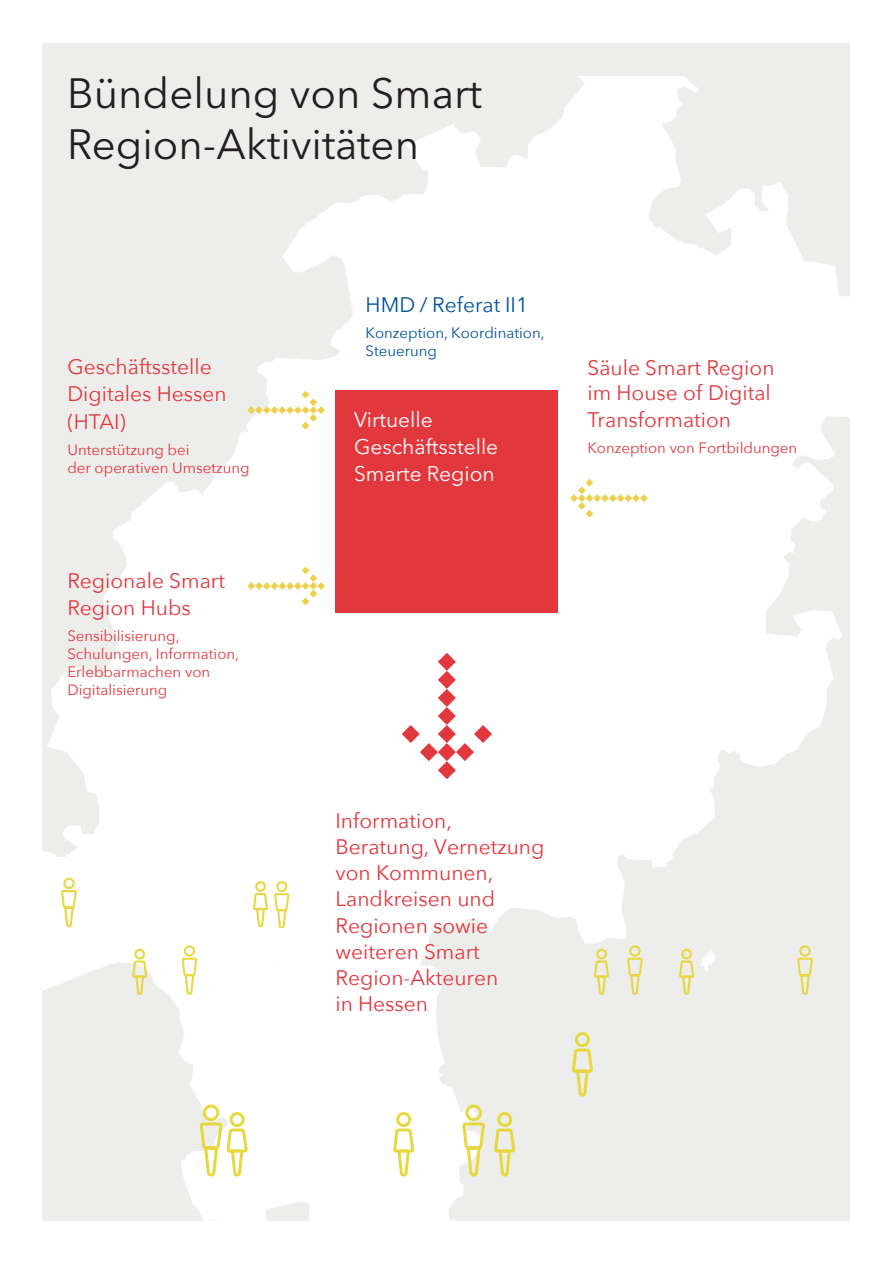
<style>
.page{position:relative;width:893px;height:1263px;background:#fff}
.page>*{position:absolute;margin:0;border:0;box-sizing:border-box;transform-origin:0 0}
.t1{font:42px/50.4px "Avenir Next LT Pro";color:#231f20}
.t2{font:21px/26.2px "Avenir Next";color:#e1373d}
.t3{font:21px/27px "Avenir Next LT Pro";color:#fff}
.t4{font:21px "Avenir Next";color:#0153a0}
.t5{font:15px/18px "Avenir Next";color:#e1373d}
.t6{font:15px/18px "Avenir Next";color:#0153a0}
</style>
<div class="page">
<div style="left:43px;top:43px;width:807px;height:1177px;background:#ededec"></div>
<img style="left:43px;top:77px;width:807px;height:1144px">
<div style="left:336px;top:390px;width:222px;height:222px;background:#e1373d"></div>
<svg style="left:402px;top:653px;width:90px;height:126px;background:#fadfe0"></svg>
<svg style="left:247px;top:391px;width:78px;height:38px"></svg>
<svg style="left:247px;top:566px;width:78px;height:39px;background:#fcf8e5"></svg>
<svg style="left:570px;top:479px;width:78px;height:38px;background:#fcf8e5"></svg>
<svg style="left:572px;top:1032px;width:21px;height:64px"></svg>
<svg style="left:200px;top:1104px;width:48px;height:72px;background:#f5f1c4"></svg>
<svg style="left:462px;top:1104px;width:23px;height:72px"></svg>
<svg style="left:393px;top:1112px;width:21px;height:64px"></svg>
<svg style="left:494px;top:1112px;width:21px;height:64px"></svg>
<svg style="left:132px;top:949px;width:15px;height:46px"></svg>
<svg style="left:594px;top:949px;width:15px;height:46px"></svg>
<svg style="left:679px;top:949px;width:15px;height:46px"></svg>
<img style="left:700px;top:949px;width:15px;height:25px">
<svg style="left:182px;top:945px;width:15px;height:50px"></svg>
<svg style="left:627px;top:945px;width:16px;height:50px"></svg>
<svg style="left:797px;top:945px;width:16px;height:50px"></svg>
<svg style="left:274px;top:881px;width:15px;height:46px"></svg>
<svg style="left:253px;top:881px;width:15px;height:46px"></svg>
<svg style="left:61px;top:878px;width:16px;height:49px"></svg>
<h1 class="t1" style="left:67px;top:68px;width:416px">Bündelung von Smart<br>Region-Aktivitäten</h1>
<p class="t2" style="left:67px;top:353px;width:161px;line-height:27px">Geschäftsstelle<br>Digitales Hessen (HTAI)</p>
<p class="t5" style="left:67px;top:440px;width:184px">Unterstützung bei<br>der operativen Umsetzung</p>
<p class="t2" style="left:67px;top:566px;width:159px;line-height:27px">Regionale Smart<br>Region Hubs</p>
<p class="t5" style="left:67px;top:626px;width:173px">Sensibilisierung,<br>Schulungen, Information,<br>Erlebbarmachen von<br>Digitalisierung</p>
<p class="t4" style="left:366px;top:287px;width:164px">HMD / Referat II1</p>
<p class="t6" style="left:366px;top:324px;width:181px">Konzeption, Koordination,<br>Steuerung</p>
<p class="t3" style="left:354px;top:406px;width:146px">Virtuelle<br>Geschäftsstelle<br>Smarte Region</p>
<p class="t2" style="left:587px;top:354px;width:189px">Säule Smart Region im House of Digital<br>Transformation</p>
<p class="t5" style="left:587px;top:438px;width:211px">Konzeption von Fortbildungen</p>
<p class="t2" style="left:335px;top:806px;width:210px">Information,<br>Beratung, Vernetzung von Kommunen,<br>Landkreisen und<br>Regionen sowie weiteren Smart<br>Region-Akteuren<br>in Hessen</p>
</div>
